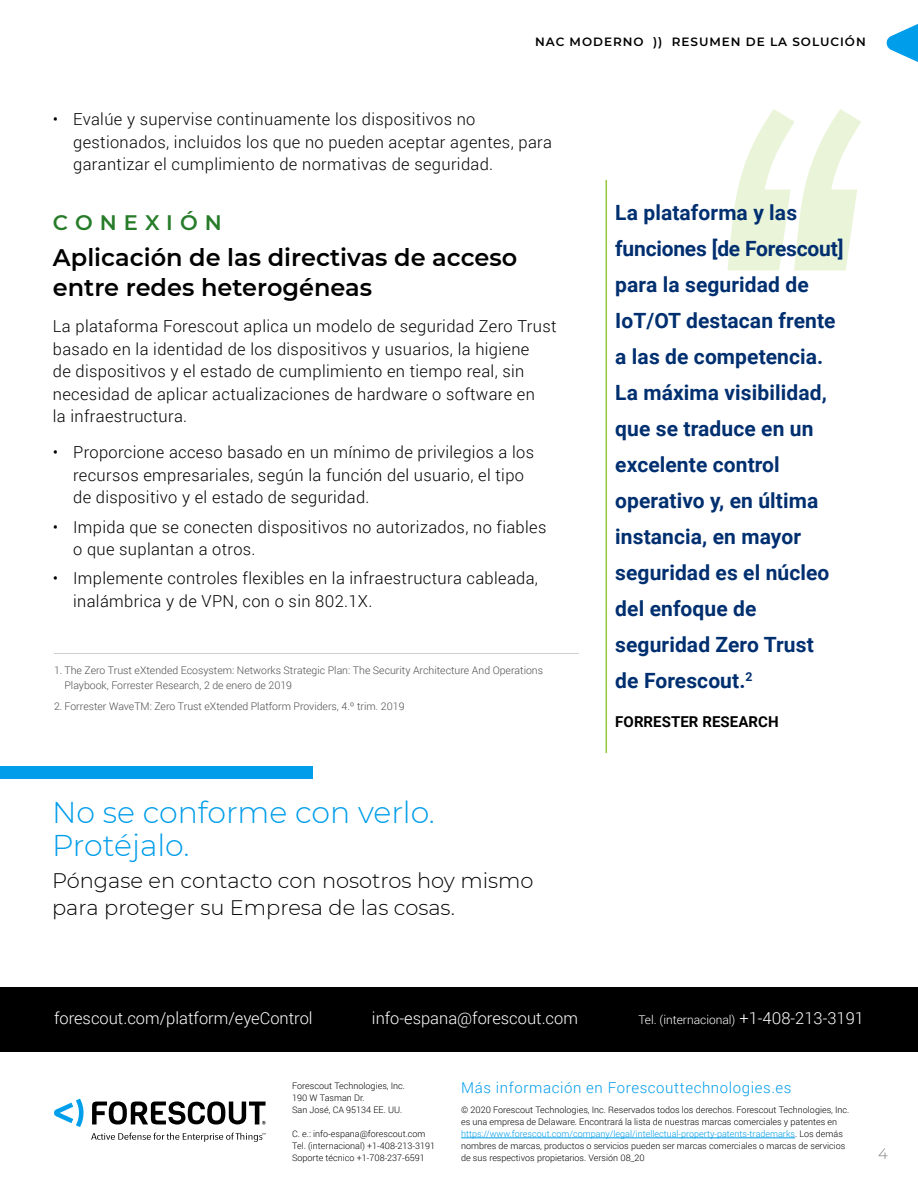
<style>
.page{position:relative;width:918px;height:1188px;background:#fff}
.page>*{position:absolute;margin:0;border:0;box-sizing:border-box;transform-origin:0 0}
.quotation_mark{font:italic 600px "Century Gothic Pro";color:#e9f4d8}
.CTA_headline_See_it{font:300 30px/33px "Montserrat";color:#009dea}
.subhead{font:600 24px/30px "Montserrat";color:#000}
.quote{font:700 21px/36px "Roboto";letter-spacing:.005em;color:#002f70}
.CTA_contact_us{font:300 21px/27px "Montserrat";color:#000}
.t1{font:600 21px "Montserrat";letter-spacing:.34em;color:#277c29}
.body_copy{font:300 16.5px/22.5px "Roboto";letter-spacing:.02em;color:#000}
.t2{font:300 16.5px "Roboto";color:#fff}
.t3{font:300 15px "Roboto";letter-spacing:.04em;color:#009dea}
.quote_name{font:700 15px "Roboto";letter-spacing:.005em;color:#000}
.t4{font:300 15px "Montserrat";color:#808080}
.t5{font:300 12px "Roboto";color:#fff}
.brief_name_header{font:600 12px "Montserrat";letter-spacing:.08em;color:#000}
.footnotes{font:300 10.5px/15px "Roboto";color:#4d4d4d}
.boilerplate{font:300 9px/12px "Roboto";color:#000}
.contact{font:300 9px/12px "Roboto";color:#000}
.s1{font-size:16.5px}
.s2{color:#009dea}
</style>
<div class="page">
<hr style="left:54px;top:653px;width:525px;height:1px;background:#000">
<svg style="left:886px;top:24px;width:32px;height:38px"></svg>
<hr style="left:606px;top:180px;width:1px;height:573px;background:#93c83c">
<div style="left:0;top:766px;width:312px;height:13px;background:#009dea"></div>
<div style="left:0;top:987px;width:918px;height:65px;background:#000"></div>
<hr style="left:461px;top:1138px;width:334px;height:1px;background:#009dea">
<svg style="left:54px;top:1099px;width:30px;height:28px"></svg>
<svg style="left:92px;top:1101px;width:174px;height:24px"></svg>
<svg style="left:91px;top:1133px;width:175px;height:9px"></svg>
<p class="brief_name_header" style="left:535px;top:34px;width:332px">NAC MODERNO )) RESUMEN DE LA SOLUCIÓN</p>
<p class="body_copy" style="left:73px;top:108px;width:480px;text-indent:-20px">• Evalúe y supervise continuamente los dispositivos no gestionados, incluidos los que no pueden aceptar agentes, para garantizar el cumplimiento de normativas de seguridad.</p>
<h1 class="t1" style="left:53px;top:207px;width:170px">CONEXIÓN</h1>
<p class="subhead" style="left:53px;top:242px;width:466px">Aplicación de las directivas de acceso entre redes heterogéneas</p>
<p class="body_copy" style="left:53px;top:315px;width:505px">La plataforma Forescout aplica un modelo de seguridad Zero Trust basado en la identidad de los dispositivos y usuarios, la higiene<br>de dispositivos y el estado de cumplimiento en tiempo real, sin necesidad de aplicar actualizaciones de hardware o software en<br>la infraestructura.</p>
<p class="body_copy" style="left:73px;top:441px;width:463px;text-indent:-20px">• Proporcione acceso basado en un mínimo de privilegios a los recursos empresariales, según la función del usuario, el tipo de dispositivo y el estado de seguridad.</p>
<p class="body_copy" style="left:73px;top:515px;width:475px;text-indent:-20px">• Impida que se conecten dispositivos no autorizados, no fiables o que suplantan a otros.</p>
<p class="body_copy" style="left:73px;top:567px;width:466px;text-indent:-20px">• Implemente controles flexibles en la infraestructura cableada, inalámbrica y de VPN, con o sin 802.1X.</p>
<p class="footnotes" style="left:64px;top:662px;width:480px;text-indent:-10px">1. The Zero Trust eXtended Ecosystem: Networks Strategic Plan: The Security Architecture And Operations<br>Playbook, Forrester Research, 2 de enero de 2019</p>
<p class="footnotes" style="left:54px;top:699px;width:352px">2. Forrester WaveTM: Zero Trust eXtended Platform Providers, 4.º trim. 2019</p>
<p class="CTA_headline_See_it" style="left:52px;top:795px;width:384px">No se conforme con verlo.<br>Protéjalo.</p>
<p class="CTA_contact_us" style="left:52px;top:867px;width:483px">Póngase en contacto con nosotros hoy mismo para proteger su Empresa de las cosas.</p>
<p class="quotation_mark" style="left:644px;top:-24px;width:279px">‘‘</p>
<p class="quote" style="left:615px;top:194px;width:230px">La plataforma y las funciones [de Forescout] para la seguridad de<br>IoT/OT destacan frente a las de competencia.</p>
<p class="quote" style="left:615px;top:374px;width:216px">La máxima visibilidad, que se traduce en un excelente control operativo y, en última instancia, en mayor seguridad es el núcleo del enfoque de seguridad Zero Trust de Forescout.<sup>2</sup></p>
<p class="quote_name" style="left:615px;top:711px;width:165px">FORRESTER RESEARCH</p>
<p class="t2" style="left:54px;top:1007px;width:260px">forescout.com/platform/eyeControl</p>
<p class="t2" style="left:372px;top:1007px;width:208px">info-espana@forescout.com</p>
<p class="t5" style="left:638px;top:1012px;width:227px">Tel. (internacional) <span class="s1">+1-408-213-3191</span></p>
<p class="contact" style="left:292px;top:1079px;width:114px">Forescout Technologies, Inc.<br>190 W Tasman Dr.<br>San José, CA 95134 EE. UU.</p>
<p class="contact" style="left:292px;top:1127px;width:144px">C. e.: info-espana@forescout.com<br>Tel. (internacional) +1-408-213-3191<br>Soporte técnico +1-708-237-6591</p>
<p class="t3" style="left:461px;top:1077px;width:332px">Más información en Forescouttechnologies.es</p>
<p class="boilerplate" style="left:461px;top:1104px;width:390px">© 2020 Forescout Technologies, Inc. Reservados todos los derechos. Forescout Technologies, Inc. es una empresa de Delaware. Encontrará la lista de nuestras marcas comerciales y patentes en <span class="s2">https://www.forescout.com/company/legal/intellectual-property-patents-trademarks</span>. Los demás nombres de marcas, productos o servicios pueden ser marcas comerciales o marcas de servicios de sus respectivos propietarios. Versión 08_20</p>
<p class="t4" style="left:878px;top:1144px;width:11px">4</p>
</div>
